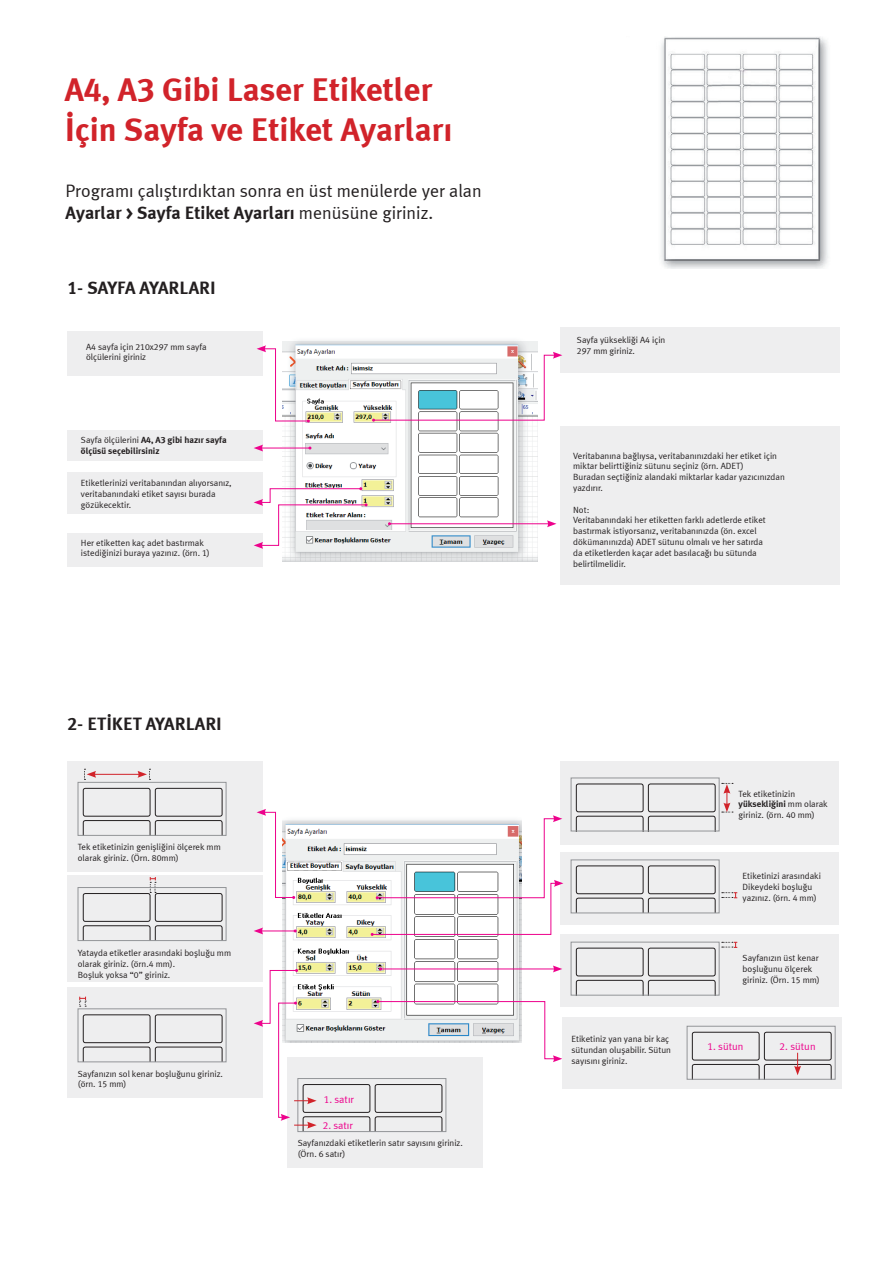
<style>
.page{position:relative;width:893px;height:1263px;background:#fff}
.page>*{position:absolute;margin:0;border:0;box-sizing:border-box;transform-origin:0 0}
.t1{font:700 33px/39.6px "Meta Plus LF";color:#d1232a}
.t2{font:18px/21.6px "Meta Plus LF";color:#231f20}
.t3{font:700 18px "Meta Plus LF";color:#231f20}
.t4{font:10.5px "Meta Plus LF";color:#ed028c}
.t5{font:9px/10.8px "Meta Plus LF";color:#231f20}
.t6{font:700 9px/10.8px "Meta Plus LF";color:#231f20}
.s1{font-weight:700}
.s2{font-weight:400}
</style>
<div class="page">
<div style="left:68px;top:761px;width:195px;height:111px;background:#eeeeef"></div>
<div style="left:68px;top:987px;width:195px;height:111px;background:#eeeeef"></div>
<div style="left:287px;top:1057px;width:196px;height:111px;background:#eeeeef"></div>
<div style="left:561px;top:761px;width:278px;height:84px;background:#eeeeef"></div>
<div style="left:561px;top:852px;width:278px;height:73px;background:#eeeeef"></div>
<div style="left:561px;top:934px;width:278px;height:73px;background:#eeeeef"></div>
<div style="left:68px;top:331px;width:195px;height:45px;background:#eeeeef"></div>
<div style="left:68px;top:430px;width:195px;height:31px;background:#eeeeef"></div>
<div style="left:561px;top:327px;width:279px;height:45px;background:#eeeeef"></div>
<div style="left:561px;top:426px;width:279px;height:159px;background:#eeeeef"></div>
<div style="left:68px;top:875px;width:195px;height:106px;background:#eeeeef"></div>
<div style="left:68px;top:533px;width:195px;height:34px;background:#eeeeef"></div>
<div style="left:68px;top:473px;width:195px;height:41px;background:#eeeeef"></div>
<img style="left:283px;top:820px;width:238px;height:145px">
<img style="left:283px;top:340px;width:254px;height:222px">
<svg style="left:372px;top:352px;width:190px;height:70px"></svg>
<svg style="left:257px;top:809px;width:38px;height:90px"></svg>
<svg style="left:257px;top:345px;width:53px;height:77px"></svg>
<hr style="left:261px;top:930px;width:34px;height:1px;background:#ed028c">
<svg style="left:254px;top:927px;width:9px;height:7px"></svg>
<hr style="left:261px;top:448px;width:49px;height:1px;background:#ed028c">
<svg style="left:254px;top:445px;width:9px;height:6px"></svg>
<img style="left:254px;top:487px;width:114px;height:62px">
<svg style="left:371px;top:815px;width:192px;height:121px"></svg>
<hr style="left:389px;top:523px;width:160px;height:1px;background:#ed028c">
<svg style="left:547px;top:520px;width:9px;height:7px"></svg>
<svg style="left:150px;top:877px;width:6px;height:16px"></svg>
<svg style="left:722px;top:892px;width:15px;height:6px"></svg>
<svg style="left:722px;top:942px;width:15px;height:6px"></svg>
<svg style="left:79px;top:997px;width:7px;height:10px"></svg>
<div style="left:155px;top:893px;width:67px;height:29px;border:1px solid #231f20;border-radius:2px"></div>
<div style="left:83px;top:893px;width:67px;height:29px;border:1px solid #231f20;border-radius:2px"></div>
<svg style="left:83px;top:925px;width:139px;height:14px"></svg>
<div style="left:78px;top:887px;width:148px;height:54px;border:1px solid #939598"></div>
<div style="left:155px;top:788px;width:67px;height:28px;border:1px solid #231f20;border-radius:2px"></div>
<div style="left:83px;top:788px;width:67px;height:28px;border:1px solid #231f20;border-radius:2px"></div>
<svg style="left:83px;top:820px;width:139px;height:13px"></svg>
<div style="left:78px;top:782px;width:148px;height:53px;border:1px solid #939598"></div>
<div style="left:155px;top:1014px;width:67px;height:29px;border:1px solid #231f20;border-radius:2px"></div>
<div style="left:83px;top:1014px;width:67px;height:29px;border:1px solid #231f20;border-radius:2px"></div>
<svg style="left:83px;top:1047px;width:139px;height:13px"></svg>
<div style="left:78px;top:1009px;width:148px;height:53px;border:1px solid #939598"></div>
<div style="left:648px;top:784px;width:67px;height:28px;border:1px solid #231f20;border-radius:2px"></div>
<div style="left:576px;top:784px;width:67px;height:28px;border:1px solid #231f20;border-radius:2px"></div>
<svg style="left:576px;top:816px;width:139px;height:13px"></svg>
<div style="left:571px;top:778px;width:148px;height:53px;border:1px solid #939598"></div>
<div style="left:648px;top:865px;width:67px;height:29px;border:1px solid #231f20;border-radius:2px"></div>
<div style="left:576px;top:865px;width:67px;height:29px;border:1px solid #231f20;border-radius:2px"></div>
<svg style="left:576px;top:898px;width:139px;height:13px"></svg>
<div style="left:571px;top:860px;width:148px;height:53px;border:1px solid #939598"></div>
<div style="left:648px;top:948px;width:67px;height:28px;border:1px solid #231f20;border-radius:2px"></div>
<div style="left:576px;top:948px;width:67px;height:28px;border:1px solid #231f20;border-radius:2px"></div>
<svg style="left:576px;top:980px;width:139px;height:13px"></svg>
<div style="left:571px;top:942px;width:148px;height:53px;border:1px solid #939598"></div>
<hr style="left:94px;top:774px;width:46px;height:1px;background:#d1232a">
<svg style="left:84px;top:769px;width:12px;height:11px"></svg>
<svg style="left:138px;top:769px;width:12px;height:11px"></svg>
<svg style="left:722px;top:783px;width:11px;height:30px"></svg>
<div style="left:562px;top:1017px;width:280px;height:71px;background:#eeeeef"></div>
<div style="left:764px;top:1032px;width:67px;height:28px;border:1px solid #231f20;border-radius:2px"></div>
<div style="left:692px;top:1032px;width:67px;height:28px;border:1px solid #231f20;border-radius:2px"></div>
<div style="left:687px;top:1026px;width:148px;height:53px;border:1px solid #939598"></div>
<svg style="left:692px;top:1053px;width:139px;height:26px"></svg>
<svg style="left:254px;top:965px;width:308px;height:166px"></svg>
<img style="left:661px;top:37px;width:167px;height:231px">
<h1 class="t1" style="left:65px;top:69px;width:389px">A4, A3 Gibi Laser Etiketler<br>İçin Sayfa ve Etiket Ayarları</h1>
<h2 class="t2" style="left:66px;top:180px;width:417px">Programı çalıştırdıktan sonra en üst menülerde yer alan<br><span class="s1">Ayarlar &gt; Sayfa Etiket Ayarları</span> menüsüne giriniz.</h2>
<h2 class="t3" style="left:68px;top:276px;width:150px">1- SAYFA AYARLARI</h2>
<p class="t5" style="left:86px;top:341px;width:122px">A4 sayfa için 210x297 mm sayfa ölçülerini giriniz</p>
<p class="t5" style="left:577px;top:334px;width:90px">Sayfa yüksekliği A4 için<br>297 mm giriniz.</p>
<p class="t6" style="left:81px;top:435px;width:147px"><span class="s2">Sayfa ölçülerini</span> A4, A3 gibi hazır sayfa ölçüsü seçebilirsiniz</p>
<p class="t5" style="left:81px;top:477px;width:152px">Etiketlerinizi veritabanından alıyorsanız, veritabanındaki etiket sayısı burada gözükecektir.</p>
<p class="t5" style="left:81px;top:537px;width:130px">Her etiketten kaç adet bastırmak istediğinizi buraya yazınız. (örn. 1)</p>
<h2 class="t3" style="left:68px;top:713px;width:156px">2- ETİKET AYARLARI</h2>
<p class="t5" style="left:78px;top:841px;width:144px">Tek etiketinizin genişliğini ölçerek mm olarak giriniz. (Örn. 80mm)</p>
<p class="t5" style="left:78px;top:947px;width:155px">Yatayda etiketler arasındaki boşluğu mm olarak giriniz. (örn.4 mm).<br>Boşluk yoksa “0” giriniz.</p>
<p class="t5" style="left:78px;top:1068px;width:147px">Sayfanızın sol kenar boşluğunu giriniz. (örn. 15 mm)</p>
<p class="t4" style="left:324px;top:1093px;width:32px">1. satır</p>
<p class="t4" style="left:323px;top:1119px;width:32px">2. satır</p>
<p class="t5" style="left:298px;top:1138px;width:167px">Sayfanızdaki etiketlerin satır sayısını giriniz. (Örn. 6 satır)</p>
<p class="t5" style="left:573px;top:450px;width:213px">Veritabanına bağlıysa, veritabanınızdaki her etiket için miktar belirttiğiniz sütunu seçiniz (örn. ADET)<br>Buradan seçtiğiniz alandaki miktarlar kadar yazıcınızdan yazdırır.</p>
<p class="t5" style="left:573px;top:504px;width:194px">Not:<br>Veritabanındaki her etiketten farklı adetlerde etiket bastırmak istiyorsanız, veritabanınızda (ön. excel dökümanınızda) ADET sütunu olmalı ve her satırda da etiketlerden kaçar adet basılacağı bu sütunda belirtilmelidir.</p>
<p class="t5" style="left:739px;top:788px;width:91px">Tek etiketinizin <span class="s1">yüksekliğini</span> mm olarak giriniz. (örn. 40 mm)</p>
<p class="t5" style="left:743px;top:870px;width:80px">Etiketinizi arasındaki<br>Dikeydeki boşluğu yazınız. (örn. 4 mm)</p>
<p class="t5" style="left:743px;top:952px;width:79px">Sayfanızın üst kenar boşluğunu ölçerek giriniz. (Örn. 15 mm)</p>
<p class="t5" style="left:572px;top:1033px;width:101px">Etiketiniz yan yana bir kaç sütundan oluşabilir. Sütun sayısını giriniz.</p>
<p class="t4" style="left:707px;top:1040px;width:37px">1. sütun</p>
<p class="t4" style="left:780px;top:1040px;width:37px">2. sütun</p>
</div>
